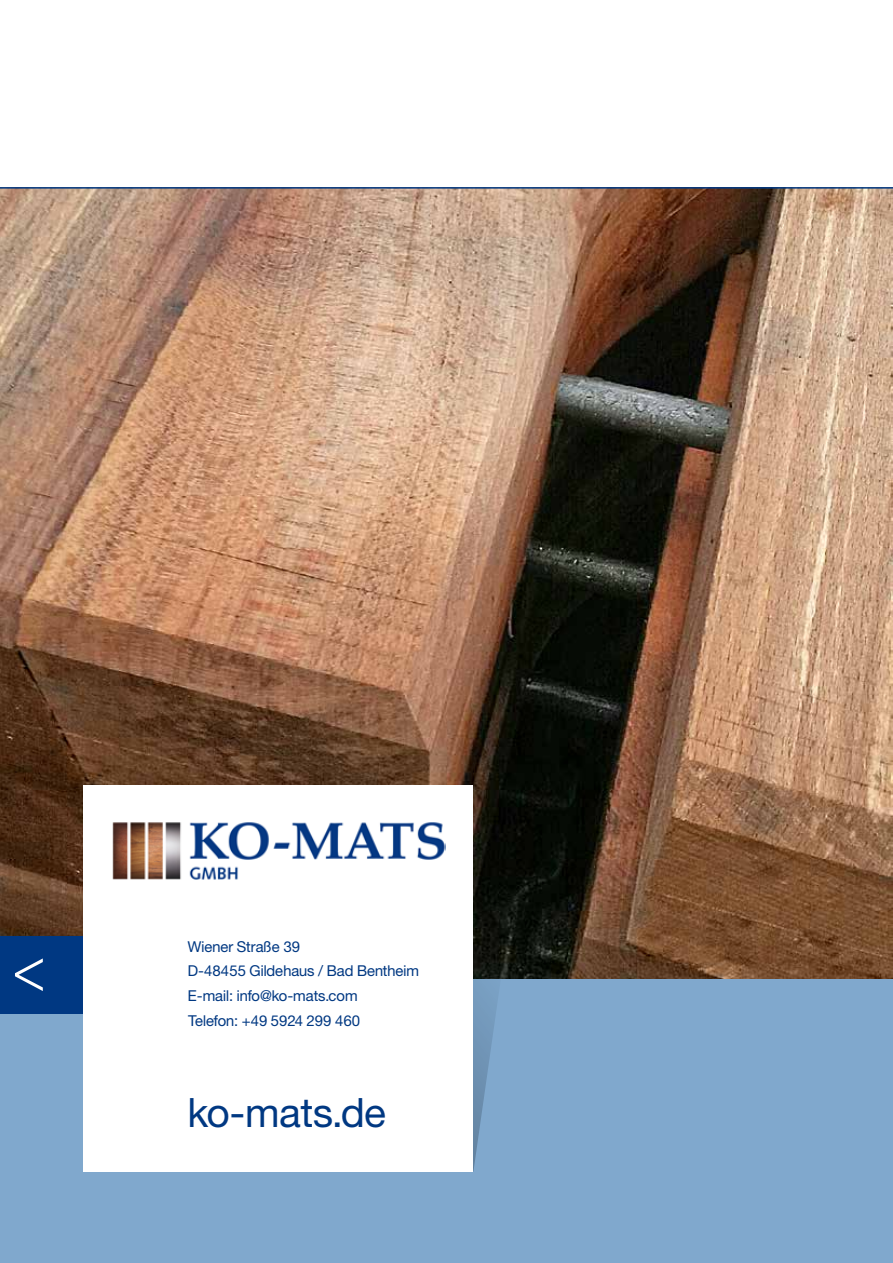
<style>
.page{position:relative;width:893px;height:1263px;background:#fff}
.page>*{position:absolute;margin:0;border:0;box-sizing:border-box;transform-origin:0 0}
.t1{font:64.35px "Minion Pro";color:#fff}
.t2{font:40.5px "Helv Neue Romanfor IBM";color:#003882}
.t3{font:15px/24.6px "Helv Neue Romanfor IBM";color:#003882}
</style>
<div class="page">
<div style="left:0;top:978px;width:893px;height:285px;background:#80a8cd"></div>
<img style="left:0;top:189px;width:893px;height:789px">
<hr style="left:0;top:187px;width:893px;height:2px;background:#003882">
<div style="left:0;top:935px;width:84px;height:78px;background:#003882"></div>
<svg style="left:473px;top:789px;width:55px;height:382px"></svg>
<div style="left:84px;top:784px;width:389px;height:387px;background:#fff"></div>
<img style="left:112px;top:822px;width:333px;height:58px">
<h1 class="t1" style="left:11px;top:927px;width:37px">&lt;</h1>
<p class="t3" style="left:188px;top:934px;width:233px">Wiener Straße 39<br>D-48455 Gildehaus / Bad Bentheim<br>E-mail: info@ko-mats.com<br>Telefon: +49 5924 299 460</p>
<h2 class="t2" style="left:188px;top:1087px;width:200px">ko-mats.de</h2>
</div>
